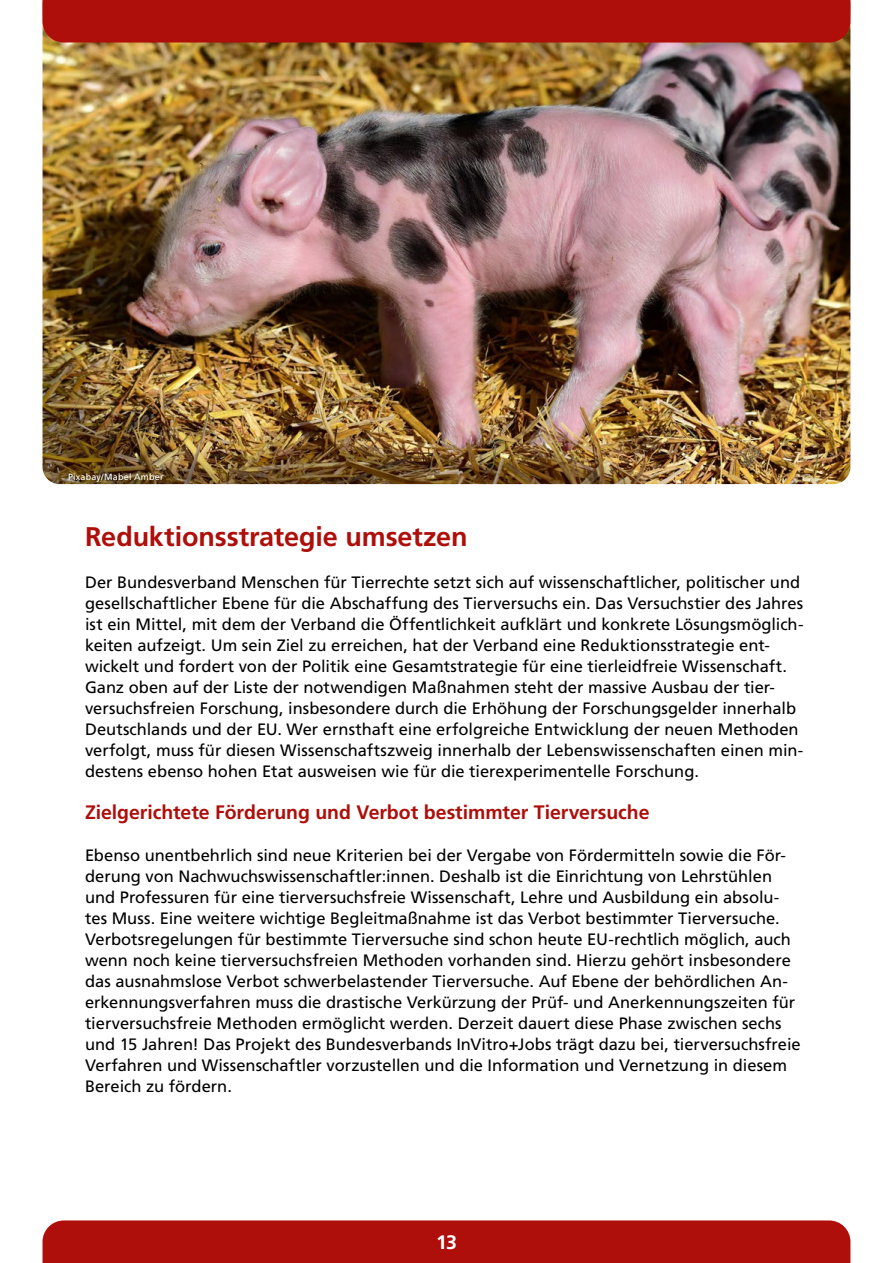
<style>
.page{position:relative;width:893px;height:1263px;background:#fff}
.page>*{position:absolute;margin:0;border:0;box-sizing:border-box;transform-origin:0 0}
.t1{font:700 27px "Frutiger LT Std";letter-spacing:-.005em;color:#ae0f0a}
.t2{font:700 19.5px "Frutiger LT Std";letter-spacing:-.005em;color:#ae0f0a}
.t3{font:700 19.5px "Frutiger LT Std";color:#fff}
.t4{font:16.5px/21px "Frutiger LT Std";color:#000}
.t5{font:9px "Frutiger LT Std";letter-spacing:.02em;color:#fff}
</style>
<div class="page">
<img style="left:43px;top:43px;width:807px;height:441px">
<div style="left:43px;top:0;width:807px;height:43px;background:#ae0f0a"></div>
<div style="left:43px;top:1220px;width:807px;height:43px;background:#ae0f0a"></div>
<p class="t5" style="left:68px;top:471px;width:97px">Pixabay/Mabel Amber</p>
<h1 class="t1" style="left:85px;top:521px;width:384px">Reduktionsstrategie umsetzen</h1>
<p class="t4" style="left:85px;top:572px;width:720px">Der Bundesverband Menschen für Tierrechte setzt sich auf wissenschaftlicher, politischer und gesellschaftlicher Ebene für die Abschaffung des Tierversuchs ein. Das Versuchstier des Jahres ist ein Mittel, mit dem der Verband die Öffentlichkeit aufklärt und konkrete Lösungsmöglich&shy;keiten aufzeigt. Um sein Ziel zu erreichen, hat der Verband eine Reduktionsstrategie ent&shy;wickelt und fordert von der Politik eine Gesamtstrategie für eine tierleidfreie Wissenschaft.<br>Ganz oben auf der Liste der notwendigen Maßnahmen steht der massive Ausbau der tier&shy;versuchsfreien Forschung, insbesondere durch die Erhöhung der Forschungsgelder innerhalb Deutschlands und der EU. Wer ernsthaft eine erfolgreiche Entwicklung der neuen Methoden verfolgt, muss für diesen Wissenschaftszweig innerhalb der Lebenswissenschaften einen min&shy;destens ebenso hohen Etat ausweisen wie für die tierexperimentelle Forschung.</p>
<p class="t2" style="left:85px;top:801px;width:566px">Zielgerichtete Förderung und Verbot bestimmter Tierversuche</p>
<p class="t4" style="left:85px;top:845px;width:717px">Ebenso unentbehrlich sind neue Kriterien bei der Vergabe von Fördermitteln sowie die För&shy;derung von Nachwuchswissenschaftler:innen. Deshalb ist die Einrichtung von Lehrstühlen und Professuren für eine tierversuchsfreie Wissenschaft, Lehre und Ausbildung ein absolu&shy;tes Muss. Eine weitere wichtige Begleitmaßnahme ist das Verbot bestimmter Tierversuche.<br>Verbotsregelungen für bestimmte Tierversuche sind schon heute EU-rechtlich möglich, auch wenn noch keine tierversuchsfreien Methoden vorhanden sind. Hierzu gehört insbesondere das ausnahmslose Verbot schwerbelastender Tierversuche. Auf Ebene der behördlichen An&shy;erkennungsverfahren muss die drastische Verkürzung der Prüf- und Anerkennungszeiten für tierversuchsfreie Methoden ermöglicht werden. Derzeit dauert diese Phase zwischen sechs und 15 Jahren! Das Projekt des Bundesverbands InVitro+Jobs trägt dazu bei, tierversuchsfreie Verfahren und Wissenschaftler vorzustellen und die Information und Vernetzung in diesem Bereich zu fördern.</p>
<p class="t3" style="left:436px;top:1231px;width:22px">13</p>
</div>
